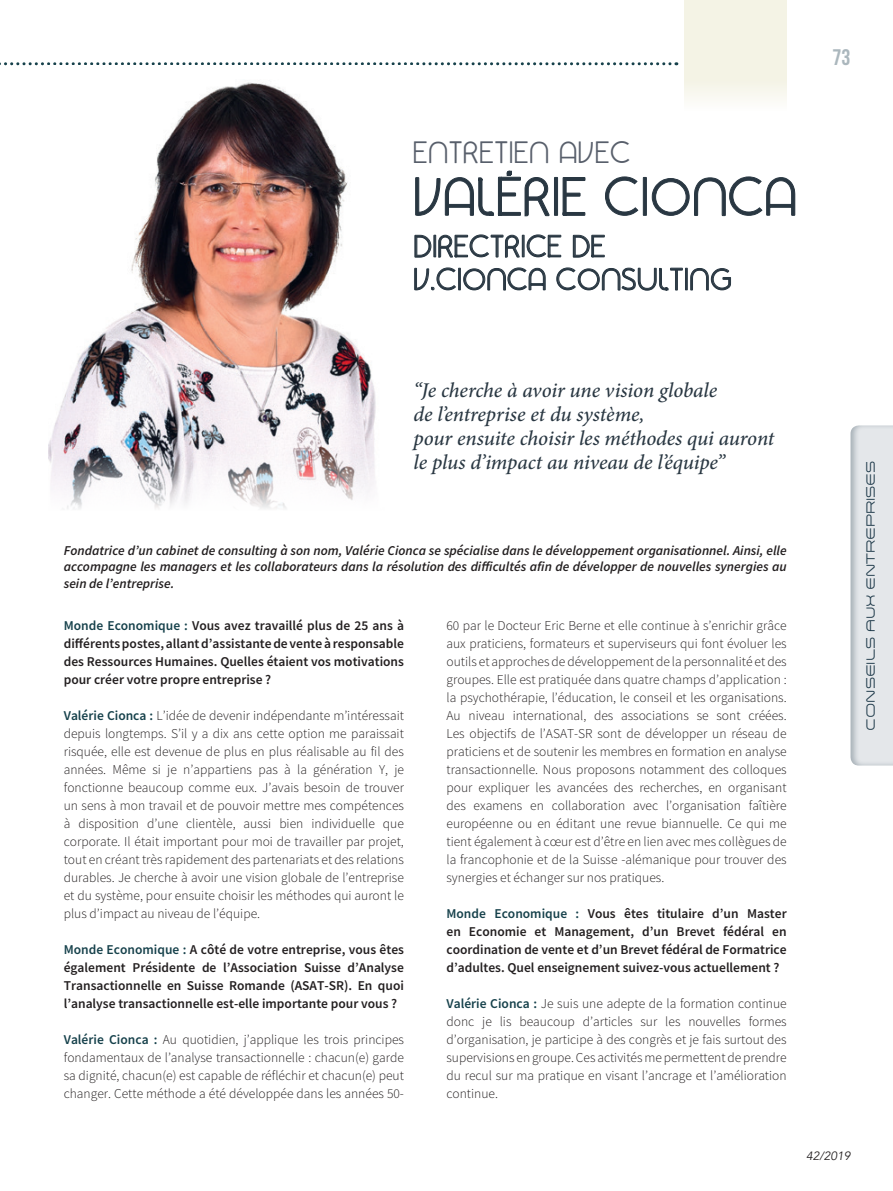
<style>
.page{position:relative;width:893px;height:1191px;background:#fff}
.page>*{position:absolute;margin:0;border:0;box-sizing:border-box;transform-origin:0 0}
.t1{font:52.5px "Citrica Regular";letter-spacing:.04em;color:#293742}
.t2{font:30px/33px "Citrica Regular";letter-spacing:.04em;color:#293742}
.t3{font:30px "Citrica Regular";letter-spacing:.04em;color:#585f6b}
.t4{font:22.5px "Bebas Neue";color:#abb7bd}
.t5{font:italic 500 21px/24px "Minion Pro";letter-spacing:-.01em;color:#293742}
.t6{font:300 13.5px/18px "Source Sans Pro";color:#231f20;text-align:justify}
.t7{font:600 13.5px/18px "Source Sans Pro";color:#231f20;text-align:justify}
.t8{font:italic 600 13.5px/16.2px "Source Sans Pro";color:#231f20;text-align:justify}
.t9{font:300 12px "Arkitech";letter-spacing:.01em;color:#1b3747}
.t10{font:italic 12px "Avenir";color:#231f20}
.s1{color:#16414b}
.s2{font-weight:600;color:#16414b}
</style>
<div class="page">
<svg style="left:0;top:62px;width:677px;height:3px"></svg>
<div style="left:840px;top:423px;width:53px;height:351px;background:#1b3747;opacity:.3"></div>
<div style="left:685px;top:0;width:102px;height:111px;background:#f4f3e5"></div>
<img style="left:49px;top:82px;width:370px;height:427px">
<svg style="left:415px;top:170px;width:171px;height:49px"></svg>
<svg style="left:605px;top:176px;width:191px;height:41px"></svg>
<svg style="left:415px;top:234px;width:146px;height:24px"></svg>
<svg style="left:573px;top:234px;width:32px;height:23px"></svg>
<svg style="left:414px;top:268px;width:131px;height:22px"></svg>
<svg style="left:557px;top:267px;width:174px;height:23px"></svg>
<h2 class="t3" style="left:414px;top:136px;width:218px">ENTRETIEN AVEC</h2>
<h1 class="t1" style="left:414px;top:169px;width:384px">VALÉRIE CIONCA</h1>
<h2 class="t2" style="left:414px;top:232px;width:320px">DIRECTRICE DE<br>V.CIONCA CONSULTING</h2>
<h3 class="t4" style="left:833px;top:45px;width:19px">73</h3>
<h3 class="t5" style="left:414px;top:378px;width:362px">“Je cherche à avoir une vision globale<br>de l’entreprise et du système,<br>pour ensuite choisir les méthodes qui auront le plus d’impact au niveau de l’équipe”</h3>
<p class="t8" style="left:64px;top:542px;width:724px">Fondatrice d’un cabinet de consulting à son nom, Valérie Cionca se spécialise dans le développement organisationnel. Ainsi, elle accompagne les managers et les collaborateurs dans la résolution des difficultés afin de développer de nouvelles synergies au sein de l’entreprise.</p>
<p class="t7" style="left:64px;top:616px;width:342px"><span class="s1">Monde Economique :</span> Vous avez travaillé plus de 25 ans à différents postes, allant d’assistante de vente à responsable des Ressources Humaines. Quelles étaient vos motivations pour créer votre propre entreprise ?</p>
<p class="t6" style="left:64px;top:707px;width:342px"><span class="s2">Valérie Cionca :</span> L’idée de devenir indépendante m’intéressait depuis longtemps. S’il y a dix ans cette option me paraissait risquée, elle est devenue de plus en plus réalisable au fil des années. Même si je n’appartiens pas à la génération Y, je fonctionne beaucoup comme eux. J’avais besoin de trouver un sens à mon travail et de pouvoir mettre mes compétences à disposition d’une clientèle, aussi bien individuelle que corporate. Il était important pour moi de travailler par projet, tout en créant très rapidement des partenariats et des relations durables. Je cherche à avoir une vision globale de l’entreprise et du système, pour ensuite choisir les méthodes qui auront le plus d’impact au niveau de l’équipe.</p>
<p class="t7" style="left:64px;top:940px;width:342px"><span class="s1">Monde Economique :</span> A côté de votre entreprise, vous êtes également Présidente de l’Association Suisse d’Analyse Transactionnelle en Suisse Romande (ASAT-SR). En quoi l’analyse transactionnelle est-elle importante pour vous ?</p>
<p class="t6" style="left:64px;top:1030px;width:342px"><span class="s2">Valérie Cionca :</span> Au quotidien, j’applique les trois principes fondamentaux de l’analyse transactionnelle : chacun(e) garde sa dignité, chacun(e) est capable de réfléchir et chacun(e) peut changer. Cette méthode a été développée dans les années 50-</p>
<p class="t6" style="left:446px;top:617px;width:342px">60 par le Docteur Eric Berne et elle continue à s’enrichir grâce aux praticiens, formateurs et superviseurs qui font évoluer les outils et approches de développement de la personnalité et des groupes. Elle est pratiquée dans quatre champs d’application : la psychothérapie, l’éducation, le conseil et les organisations.<br>Au niveau international, des associations se sont créées.<br>Les objectifs de l’ASAT-SR sont de développer un réseau de praticiens et de soutenir les membres en formation en analyse transactionnelle. Nous proposons notamment des colloques pour expliquer les avancées des recherches, en organisant des examens en collaboration avec l’organisation faîtière européenne ou en éditant une revue biannuelle. Ce qui me tient également à cœur est d’être en lien avec mes collègues de la francophonie et de la Suisse -alémanique pour trouver des synergies et échanger sur nos pratiques.</p>
<p class="t7" style="left:446px;top:904px;width:342px"><span class="s1">Monde Economique :</span> Vous êtes titulaire d’un Master en Economie et Management, d’un Brevet fédéral en coordination de vente et d’un Brevet fédéral de Formatrice d’adultes. Quel enseignement suivez-vous actuellement ?</p>
<p class="t6" style="left:446px;top:994px;width:342px"><span class="s2">Valérie Cionca :</span> Je suis une adepte de la formation continue donc je lis beaucoup d’articles sur les nouvelles formes d’organisation, je participe à des congrès et je fais surtout des supervisions en groupe. Ces activités me permettent de prendre du recul sur ma pratique en visant l’ancrage et l’amélioration continue.</p>
<p class="t9" style="left:862px;top:730px;width:271px;rotate:-90deg">CONSEILS AUX ENTREPRISES</p>
<p class="t10" style="left:806px;top:1149px;width:46px">42/2019</p>
</div>
